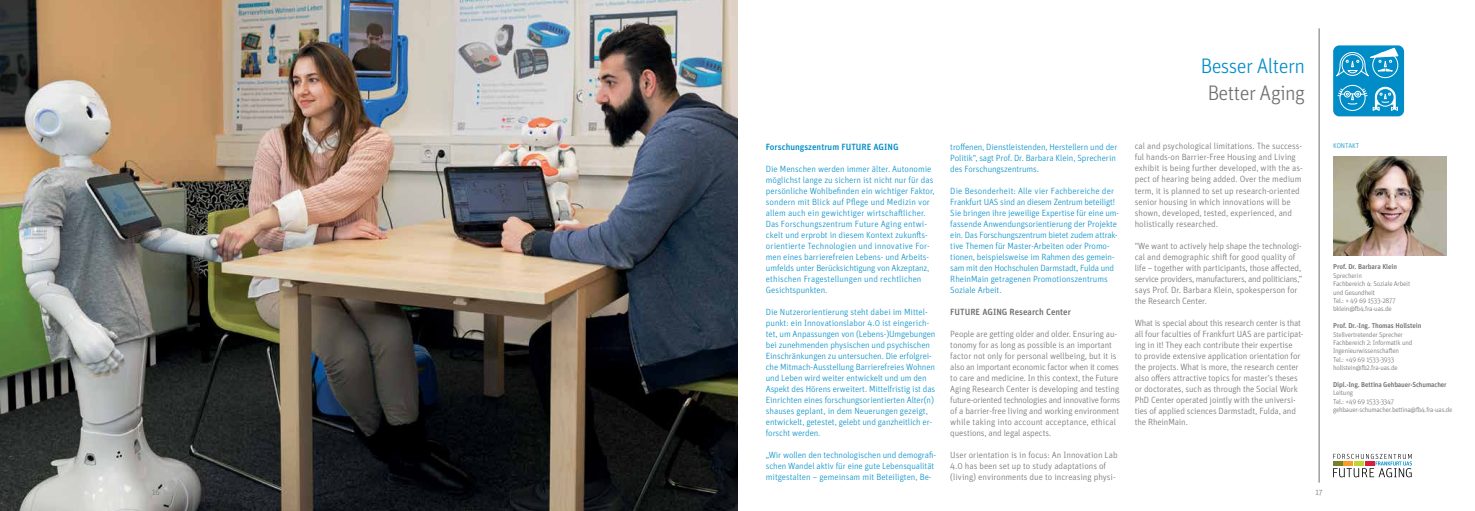
<style>
.page{position:relative;width:1475px;height:511px;background:#fff}
.page>*{position:absolute;margin:0;border:0;box-sizing:border-box;transform-origin:0 0}
.t1{font:300 21px "Unit Pro";letter-spacing:-.03em;color:#008dc7}
.t2{font:300 21px "Unit Pro";letter-spacing:-.03em;color:#6d6e71}
.t3{font:300 9px/11px "Unit Pro";letter-spacing:-.01em;color:#008dc7}
.t4{font:300 9px/11px "Unit Pro";letter-spacing:-.01em;color:#6d6e71}
.t5{font:500 9px "Unit Pro";color:#008dc7}
.t6{font:500 9px "Unit Pro";color:#6d6e71}
.t7{font:300 8px "Unit Pro";color:#6d6e71}
.t8{font:300 7px/8.4px "Unit Pro";letter-spacing:-.025em;color:#6d6e71}
.t9{font:500 7px "Unit Pro";letter-spacing:-.01em;color:#6d6e71}
.t10{font:300 7px "Unit Pro";letter-spacing:-.01em;color:#008dc7}
</style>
<div class="page">
<img style="left:0;top:0;width:737px;height:510px">
<hr style="left:1318px;top:28px;width:1px;height:454px;background:#6d6e71">
<svg style="left:1333px;top:454px;width:79px;height:24px"></svg>
<svg style="left:1333px;top:453px;width:78px;height:24px"></svg>
<img style="left:1333px;top:156px;width:113px;height:99px">
<div style="left:1332px;top:45px;width:71px;height:71px;background:#008dc7;border-radius:6px"></div>
<svg style="left:1332px;top:47px;width:67px;height:65px"></svg>
<h1 class="t1" style="left:1200px;top:52px;width:106px">Besser Altern</h1>
<h1 class="t2" style="left:1207px;top:79px;width:99px">Better Aging</h1>
<p class="t5" style="left:765px;top:140px;width:134px">Forschungszentrum FUTURE AGING</p>
<p class="t3" style="left:765px;top:163px;width:170px">Die Menschen werden immer älter. Autonomie möglichst lange zu sichern ist nicht nur für das persönliche Wohlbefinden ein wichtiger Faktor, sondern mit Blick auf Pflege und Medizin vor allem auch ein gewichtiger wirtschaftlicher.<br>Das Forschungszentrum Future Aging entwi&shy;ckelt und erprobt in diesem Kontext zukunfts&shy;orientierte Technologien und innovative For&shy;men eines barrierefreien Lebens- und Arbeits&shy;umfelds unter Berücksichtigung von Akzeptanz, ethischen Fragestellungen und rechtlichen Gesichtspunkten.</p>
<p class="t3" style="left:765px;top:305px;width:171px">Die Nutzerorientierung steht dabei im Mittel&shy;punkt: ein Innovationslabor 4.0 ist eingerich&shy;tet, um Anpassungen von (Lebens-)Umgebungen bei zunehmenden physischen und psychischen Einschränkungen zu untersuchen. Die erfolgrei&shy;che Mitmach-Ausstellung Barrierefreies Wohnen und Leben wird weiter entwickelt und um den Aspekt des Hörens erweitert. Mittelfristig ist das Einrichten eines forschungsorientierten Alter(n) shauses geplant, in dem Neuerungen gezeigt, entwickelt, getestet, gelebt und ganzheitlich er&shy;forscht werden.</p>
<p class="t3" style="left:765px;top:448px;width:172px">„Wir wollen den technologischen und demografi&shy;schen Wandel aktiv für eine gute Lebensqualität mitgestalten – gemeinsam mit Beteiligten, Be-</p>
<p class="t3" style="left:950px;top:140px;width:168px">troffenen, Dienstleistenden, Herstellern und der<br>Politik“, sagt Prof. Dr. Barbara Klein, Sprecherin des Forschungszentrums.</p>
<p class="t3" style="left:950px;top:184px;width:170px">Die Besonderheit: Alle vier Fachbereiche der Frankfurt UAS sind an diesem Zentrum beteiligt!<br>Sie bringen ihre jeweilige Expertise für eine um&shy;fassende Anwendungsorientierung der Projekte ein. Das Forschungszentrum bietet zudem attrak&shy;tive Themen für Master-Arbeiten oder Promo&shy;tionen, beispielsweise im Rahmen des gemein&shy;sam mit den Hochschulen Darmstadt, Fulda und RheinMain getragenen Promotionszentrums Soziale Arbeit.</p>
<p class="t6" style="left:950px;top:305px;width:122px">FUTURE AGING Research Center</p>
<p class="t4" style="left:950px;top:327px;width:171px">People are getting older and older. Ensuring au&shy;tonomy for as long as possible is an important factor not only for personal wellbeing, but it is also an important economic factor when it comes to care and medicine. In this context, the Future Aging Research Center is developing and testing future-oriented technologies and innovative forms of a barrier-free living and working environment while taking into account acceptance, ethical questions, and legal aspects.</p>
<p class="t4" style="left:950px;top:448px;width:169px">User orientation is in focus: An Innovation Lab<br>4.0 has been set up to study adaptations of (living) environments due to increasing physi-</p>
<p class="t4" style="left:1134px;top:140px;width:169px">cal and psychological limitations. The success&shy;ful hands-on Barrier-Free Housing and Living exhibit is being further developed, with the as&shy;pect of hearing being added. Over the medium term, it is planned to set up research-oriented senior housing in which innovations will be shown, developed, tested, experienced, and holistically researched.</p>
<p class="t4" style="left:1134px;top:239px;width:169px">“We want to actively help shape the technologi&shy;cal and demographic shift for good quality of life – together with participants, those affected, service providers, manufacturers, and politicians,” says Prof. Dr. Barbara Klein, spokesperson for the Research Center.</p>
<p class="t4" style="left:1134px;top:316px;width:170px">What is special about this research center is that all four faculties of Frankfurt UAS are participat&shy;ing in it! They each contribute their expertise<br>to provide extensive application orientation for the projects. What is more, the research center also offers attractive topics for master’s theses or doctorates, such as through the Social Work PhD Center operated jointly with the universi&shy;ties of applied sciences Darmstadt, Fulda, and the RheinMain.</p>
<p class="t7" style="left:152px;top:486px;width:9px">16</p>
<p class="t7" style="left:1315px;top:486px;width:9px">17</p>
<p class="t10" style="left:1332px;top:140px;width:28px">KONTAKT</p>
<p class="t9" style="left:1332px;top:261px;width:65px">Prof. Dr. Barbara Klein</p>
<p class="t8" style="left:1332px;top:270px;width:79px">Sprecherin<br>Fachbereich 4: Soziale Arbeit und Gesundheit<br>Tel.: + 49 69 1533-2877 bklein@fb4.fra-uas.de</p>
<p class="t9" style="left:1332px;top:320px;width:90px">Prof. Dr.-Ing. Thomas Hollstein</p>
<p class="t8" style="left:1332px;top:329px;width:81px">Stellvertretender Sprecher<br>Fachbereich 2: Informatik und<br>Ingenieurwissenschaften<br>Tel.: +49 69 1533-3933 hollstein@fb2.fra-uas.de</p>
<p class="t9" style="left:1332px;top:379px;width:115px">Dipl.-Ing. Bettina Gehbauer-Schumacher</p>
<p class="t8" style="left:1332px;top:388px;width:121px">Leitung<br>Tel.: +49 69 1533-3347 gehbauer-schumacher.bettina@fb4.fra-uas.de</p>
</div>
